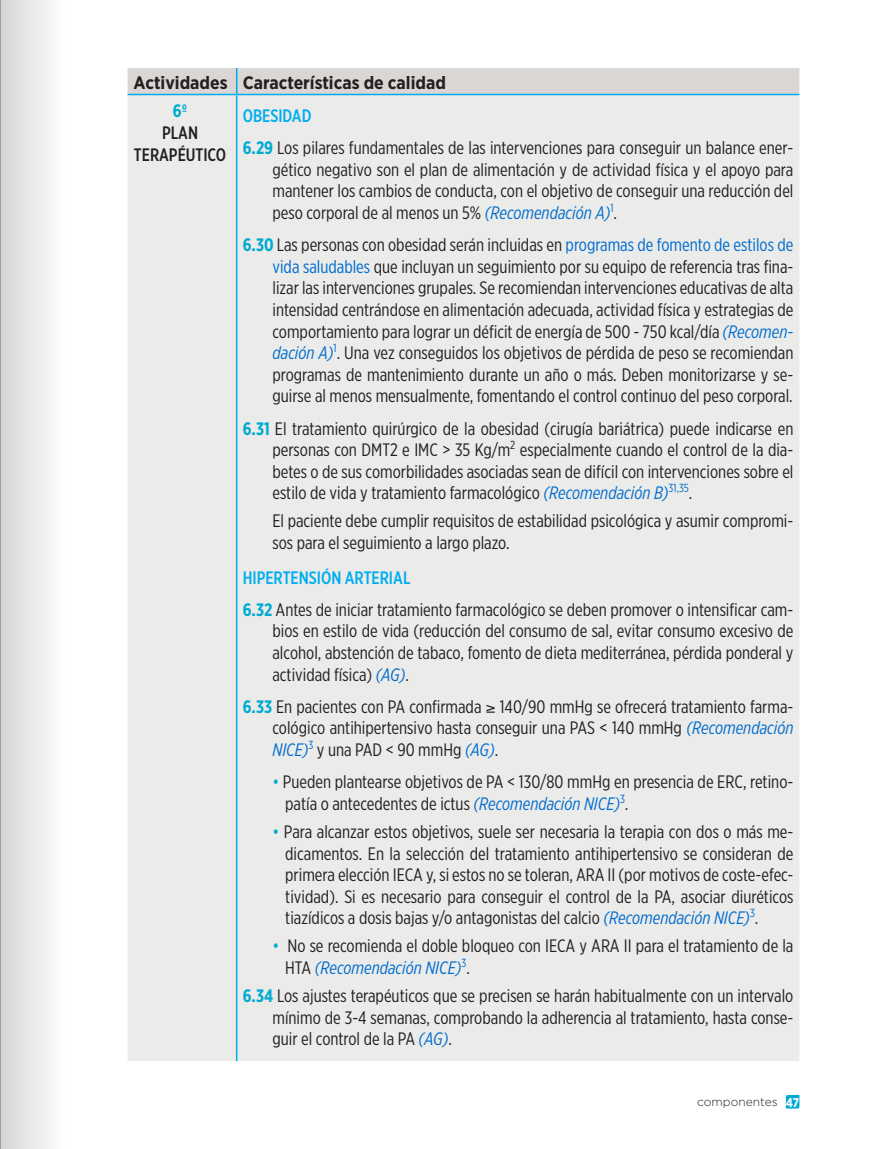
<style>
.page{position:relative;width:893px;height:1149px;background:#fff}
.page>*{position:absolute;margin:0;border:0;box-sizing:border-box;transform-origin:0 0}
.t1{font:18px/21.6px "Gotham X Narrow";color:#231f20;text-align:justify}
.t2{font:700 18px "Gotham Narrow";color:#231f20}
.t3{font:500 18px "Gotham X Narrow";color:#00aeef}
.t4{font:500 18px "Gotham X Narrow";color:#231f20}
.t5{font:700 18px "Gotham X Narrow";color:#00abd2}
.t6{font:300 12px "Gotham";color:#231f20}
.s1{font-weight:700;color:#00abd2}
.s2{font-style:italic;color:#006cce}
.s3{color:#006cce}
.s4{color:#00abd2}
.s5{font-family:"Gotham X Narrow";font-weight:700;font-size:12.75px;color:#fff}
</style>
<div class="page">
<svg style="left:786px;top:1094px;width:13px;height:14px"></svg>
<div style="left:128px;top:95px;width:671px;height:965px;background:#ebebea"></div>
<div style="left:128px;top:68px;width:671px;height:26px;background:#d9d6d4"></div>
<hr style="left:128px;top:94px;width:109px;height:1px;background:#00aeef">
<hr style="left:237px;top:94px;width:562px;height:1px;background:#00aeef">
<hr style="left:236px;top:95px;width:1px;height:965px;background:#00aeef">
<div style="left:0;top:0;width:72px;height:1148px;background:linear-gradient(to right,#d5d5d6,#fff)"></div>
<p class="t2" style="left:134px;top:71px;width:96px">Actividades</p>
<p class="t2" style="left:243px;top:71px;width:205px">Características de calidad</p>
<p class="t5" style="left:173px;top:100px;width:16px">6º</p>
<p class="t4" style="left:162px;top:122px;width:37px">PLAN</p>
<p class="t4" style="left:134px;top:143px;width:94px">TERAPÉUTICO</p>
<p class="t3" style="left:243px;top:104px;width:70px">OBESIDAD</p>
<p class="t1" style="left:272px;top:136px;width:522px;text-indent:-30px"><span class="s1">6.29</span> Los pilares fundamentales de las intervenciones para conseguir un balance ener&shy;gético negativo son el plan de alimentación y de actividad física y el apoyo para mantener los cambios de conducta, con el objetivo de conseguir una reducción del peso corporal de al menos un 5% <span class="s2">(Recomendación A)</span><sup>1</sup>.</p>
<p class="t1" style="left:272px;top:233px;width:522px;text-indent:-30px"><span class="s1">6.30</span> Las personas con obesidad serán incluidas en <span class="s3">programas de fomento de estilos de vida saludables</span> que incluyan un seguimiento por su equipo de referencia tras fina&shy;lizar las intervenciones grupales. Se recomiendan intervenciones educativas de alta intensidad centrándose en alimentación adecuada, actividad física y estrategias de comportamiento para lograr un déficit de energía de 500 - 750 kcal/día <span class="s2">(Recomen&shy;dación A)</span><sup>1</sup>. Una vez conseguidos los objetivos de pérdida de peso se recomiendan programas de mantenimiento durante un año o más. Deben monitorizarse y se&shy;guirse al menos mensualmente, fomentando el control continuo del peso corporal.</p>
<p class="t1" style="left:272px;top:417px;width:522px;text-indent:-30px"><span class="s1">6.31</span> El tratamiento quirúrgico de la obesidad (cirugía bariátrica) puede indicarse en personas con DMT2 e IMC &gt; 35 Kg/m<sup>2</sup> especialmente cuando el control de la dia&shy;betes o de sus comorbilidades asociadas sean de difícil con intervenciones sobre el estilo de vida y tratamiento farmacológico <span class="s2">(Recomendación B)</span><sup>31,35</sup>.</p>
<p class="t1" style="left:272px;top:510px;width:522px">El paciente debe cumplir requisitos de estabilidad psicológica y asumir compromi&shy;sos para el seguimiento a largo plazo.</p>
<p class="t3" style="left:243px;top:566px;width:169px">HIPERTENSIÓN ARTERIAL</p>
<p class="t1" style="left:272px;top:598px;width:522px;text-indent:-30px"><span class="s1">6.32</span> Antes de iniciar tratamiento farmacológico se deben promover o intensificar cam&shy;bios en estilo de vida (reducción del consumo de sal, evitar consumo excesivo de alcohol, abstención de tabaco, fomento de dieta mediterránea, pérdida ponderal y actividad física) <span class="s2">(AG)</span>.</p>
<p class="t1" style="left:272px;top:695px;width:522px;text-indent:-30px"><span class="s1">6.33</span> En pacientes con PA confirmada ≥ 140/90 mmHg se ofrecerá tratamiento farma&shy;cológico antihipertensivo hasta conseguir una PAS &lt; 140 mmHg <span class="s2">(Recomendación NICE)</span><sup>3</sup> y una PAD &lt; 90 mmHg <span class="s2">(AG)</span>.</p>
<p class="t1" style="left:285px;top:770px;width:510px;text-indent:-13px"><span class="s4">•</span> Pueden plantearse objetivos de PA &lt; 130/80 mmHg en presencia de ERC, retino&shy;patía o antecedentes de ictus <span class="s2">(Recomendación NICE)</span><sup>3</sup>.</p>
<p class="t1" style="left:285px;top:820px;width:510px;text-indent:-13px"><span class="s4">•</span> Para alcanzar estos objetivos, suele ser necesaria la terapia con dos o más me&shy;dicamentos. En la selección del tratamiento antihipertensivo se consideran de primera elección IECA y, si estos no se toleran, ARA II (por motivos de coste-efec&shy;tividad). Si es necesario para conseguir el control de la PA, asociar diuréticos tiazídicos a dosis bajas y/o antagonistas del calcio <span class="s2">(Recomendación NICE)</span><sup>3</sup>.</p>
<p class="t1" style="left:285px;top:934px;width:510px;text-indent:-13px"><span class="s4">•</span> No se recomienda el doble bloqueo con IECA y ARA II para el tratamiento de la<br>HTA <span class="s2">(Recomendación NICE)</span><sup>3</sup>.</p>
<p class="t1" style="left:272px;top:984px;width:522px;text-indent:-30px"><span class="s1">6.34</span> Los ajustes terapéuticos que se precisen se harán habitualmente con un intervalo mínimo de 3-4 semanas, comprobando la adherencia al tratamiento, hasta conse&shy;guir el control de la PA <span class="s2">(AG)</span>.</p>
<p class="t6" style="left:697px;top:1093px;width:104px">componentes <span class="s5">47</span></p>
</div>
